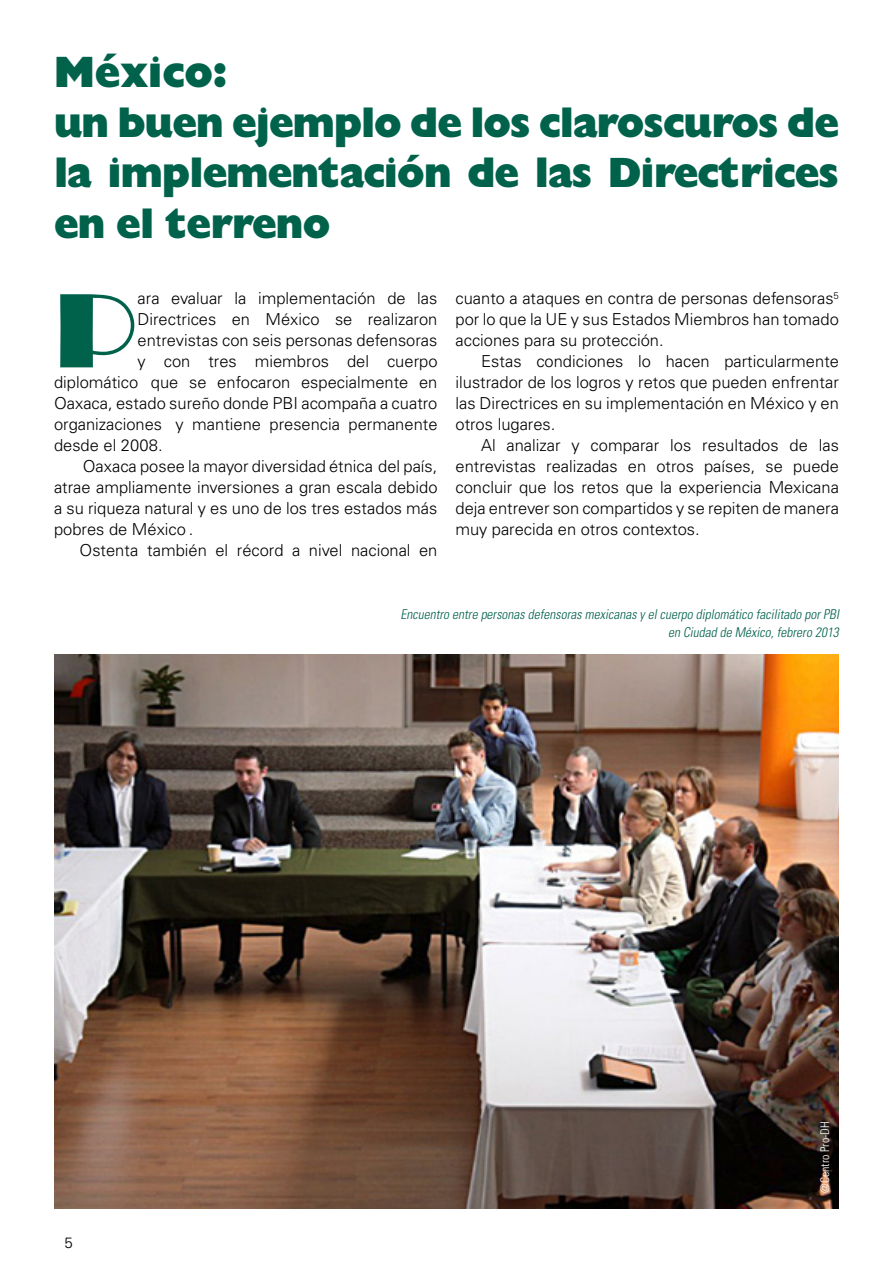
<style>
.page{position:relative;width:893px;height:1263px;background:#fff}
.page>*{position:absolute;margin:0;border:0;box-sizing:border-box;transform-origin:0 0}
.t1{font:109.8px "Broadway";color:#00624b}
.t2{font:43.5px "Gill Sans Extra Bold Display";color:#00624b}
.t3{font:42px/50.4px "Gill Sans Extra Bold Display";letter-spacing:-.02em;color:#00624b;text-align:justify}
.t4{font:300 16.5px/21px "Univers";color:#000;text-align:justify}
.t5{font:300 15px "Univers";color:#000}
.t6{font:italic 300 condensed 13.5px/18px "Univers";color:#00624b;text-align:right}
.t7{font:300 condensed 12px "Univers";color:#fff}
</style>
<div class="page">
<img style="left:54px;top:655px;width:785px;height:554px">
<h2 class="t2" style="left:54px;top:46px;width:175px">México:</h2>
<h3 class="t3" style="left:54px;top:97px;width:786px">un buen ejemplo de los claroscuros de la implementación de las Directrices en el terreno</h3>
<h1 class="t1" style="left:54px;top:267px;width:85px">P</h1>
<p class="t4" style="left:138px;top:288px;width:301px">ara evaluar la implementación de las</p>
<p class="t4" style="left:138px;top:309px;width:301px">Directrices en México se realizaron</p>
<p class="t4" style="left:138px;top:330px;width:301px">entrevistas con seis personas defensoras</p>
<p class="t4" style="left:138px;top:351px;width:301px">y con tres miembros del cuerpo</p>
<p class="t4" style="left:54px;top:372px;width:385px">diplomático que se enfocaron especialmente en</p>
<p class="t4" style="left:54px;top:393px;width:385px">Oaxaca, estado sureño donde PBI acompaña a cuatro</p>
<p class="t4" style="left:54px;top:414px;width:385px">organizaciones y mantiene presencia permanente</p>
<p class="t4" style="left:54px;top:435px;width:110px">desde el 2008.</p>
<p class="t4" style="left:83px;top:456px;width:356px">Oaxaca posee la mayor diversidad étnica del país,</p>
<p class="t4" style="left:54px;top:477px;width:385px">atrae ampliamente inversiones a gran escala debido</p>
<p class="t4" style="left:54px;top:498px;width:385px">a su riqueza natural y es uno de los tres estados más</p>
<p class="t4" style="left:54px;top:519px;width:141px">pobres de México .</p>
<p class="t4" style="left:80px;top:540px;width:359px">Ostenta también el récord a nivel nacional en</p>
<p class="t4" style="left:455px;top:288px;width:385px">cuanto a ataques en contra de personas defensoras<sup>5 </sup>por lo que la UE y sus Estados Miembros han tomado acciones para su protección.</p>
<p class="t4" style="left:455px;top:351px;width:385px;text-indent:26px">Estas condiciones lo hacen particularmente ilustrador de los logros y retos que pueden enfrentar las Directrices en su implementación en México y en otros lugares.</p>
<p class="t4" style="left:455px;top:435px;width:385px;text-indent:26px">Al analizar y comparar los resultados de las entrevistas realizadas en otros países, se puede concluir que los retos que la experiencia Mexicana deja entrever son compartidos y se repiten de manera muy parecida en otros contextos.</p>
<p class="t6" style="left:400px;top:605px;width:443px">Encuentro entre personasdefensorasmexicanasyelcuerpo diplomático facilitado porPBI en Ciudad de México,febrero 2013</p>
<p class="t5" style="left:65px;top:1233px;width:10px">5</p>
<p class="t7" style="left:818px;top:1193px;width:73px;rotate:-90deg">@Centro Pro-DH</p>
</div>
